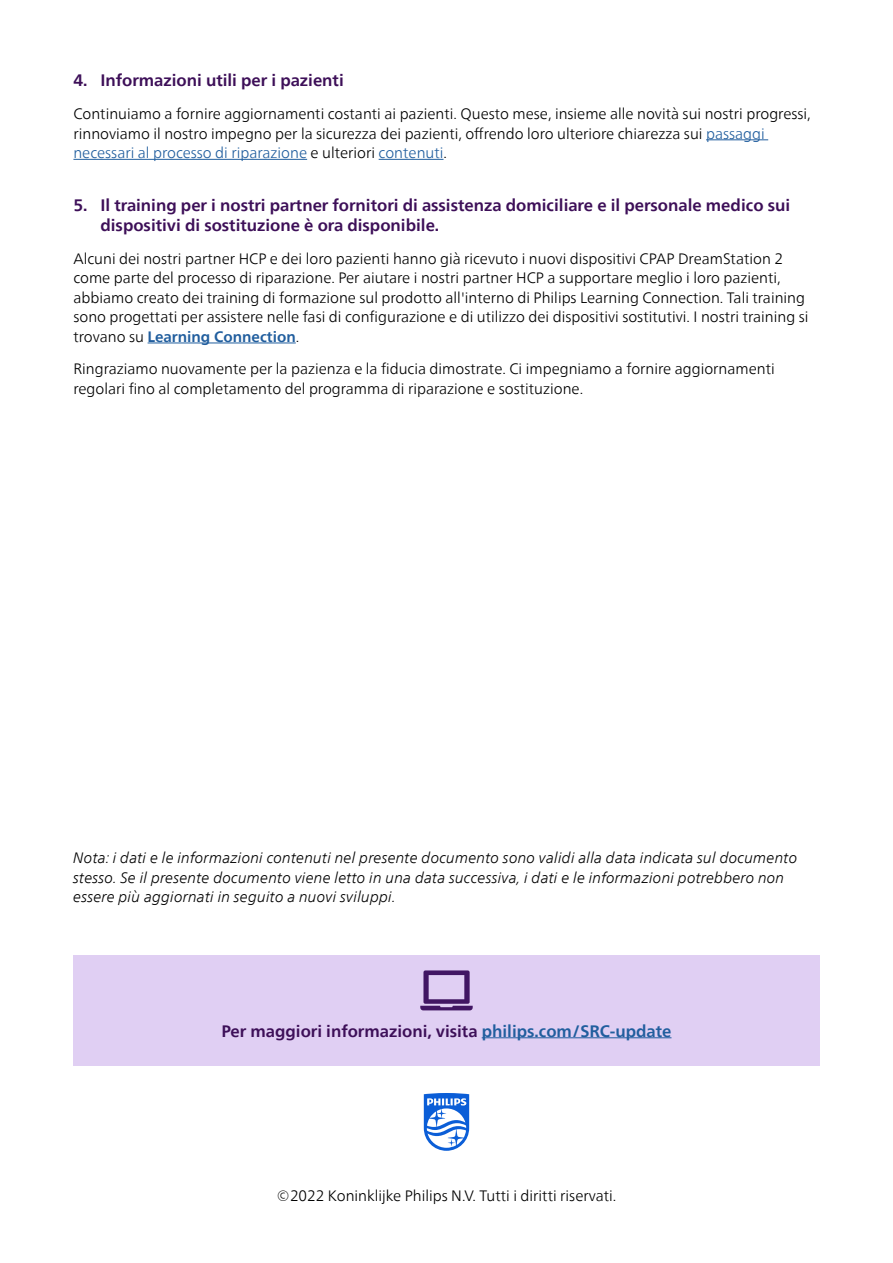
<style>
.page{position:relative;width:893px;height:1263px;background:#fff}
.page>*{position:absolute;margin:0;border:0;box-sizing:border-box;transform-origin:0 0}
.t1{font:700 16.5px/19.8px "Neue Frutiger World";color:#3d0f58}
.t2{font:300 15px/19.5px "Neue Frutiger World";color:#000}
.t3{font:italic 300 15px/19.5px "Neue Frutiger World";letter-spacing:.01em;color:#000}
.s1{color:#215e9e}
.s2{font-weight:700;color:#215e9e}
</style>
<div class="page">
<div style="left:73px;top:955px;width:746px;height:110px;background:#e0cff3"></div>
<hr style="left:706px;top:139px;width:62px;height:1px;background:#215e9e">
<hr style="left:73px;top:159px;width:234px;height:1px;background:#215e9e">
<hr style="left:379px;top:159px;width:64px;height:1px;background:#215e9e">
<hr style="left:148px;top:343px;width:148px;height:1px;background:#215e9e">
<hr style="left:482px;top:1037px;width:189px;height:1px;background:#215e9e">
<svg style="left:420px;top:970px;width:53px;height:40px"></svg>
<svg style="left:424px;top:1093px;width:45px;height:58px"></svg>
<p class="t1" style="left:73px;top:70px;width:272px">4. Informazioni utili per i pazienti</p>
<p class="t2" style="left:73px;top:104px;width:739px">Continuiamo a fornire aggiornamenti costanti ai pazienti. Questo mese, insieme alle novità sui nostri progressi, rinnoviamo il nostro impegno per la sicurezza dei pazienti, offrendo loro ulteriore chiarezza sui <span class="s1">passaggi necessari al processo di riparazione</span> e ulteriori <span class="s1">contenuti</span>.</p>
<p class="t1" style="left:100px;top:195px;width:691px;text-indent:-27px">5. Il training per i nostri partner fornitori di assistenza domiciliare e il personale medico sui dispositivi di sostituzione è ora disponibile.</p>
<p class="t2" style="left:73px;top:249px;width:737px">Alcuni dei nostri partner HCP e dei loro pazienti hanno già ricevuto i nuovi dispositivi CPAP DreamStation 2 come parte del processo di riparazione. Per aiutare i nostri partner HCP a supportare meglio i loro pazienti, abbiamo creato dei training di formazione sul prodotto all'interno di Philips Learning Connection. Tali training sono progettati per assistere nelle fasi di configurazione e di utilizzo dei dispositivi sostitutivi. I nostri training si trovano su <span class="s2">Learning Connection</span>.</p>
<p class="t2" style="left:73px;top:359px;width:703px">Ringraziamo nuovamente per la pazienza e la fiducia dimostrate. Ci impegniamo a fornire aggiornamenti regolari fino al completamento del programma di riparazione e sostituzione.</p>
<p class="t3" style="left:73px;top:847px;width:725px">Nota: i dati e le informazioni contenuti nel presente documento sono validi alla data indicata sul documento stesso. Se il presente documento viene letto in una data successiva, i dati e le informazioni potrebbero non essere più aggiornati in seguito a nuovi sviluppi.</p>
<p class="t1" style="left:221px;top:1021px;width:452px">Per maggiori informazioni, visita <span class="s1">philips.com/SRC-update</span></p>
<p class="t2" style="left:276px;top:1186px;width:341px">©2022 Koninklijke Philips N.V. Tutti i diritti riservati.</p>
</div>
